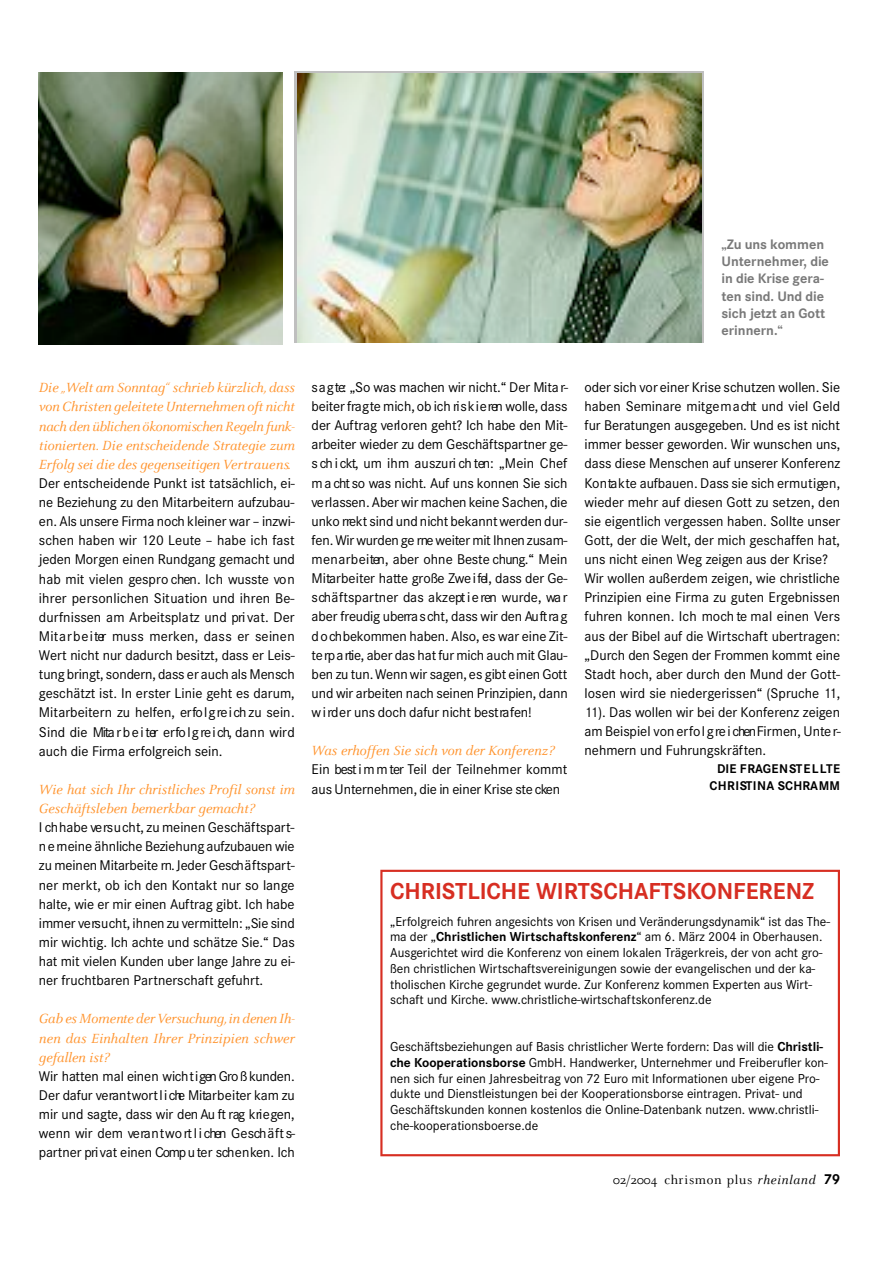
<style>
.page{position:relative;width:893px;height:1263px;background:#fff}
.page>*{position:absolute;margin:0;border:0;box-sizing:border-box;transform-origin:0 0}
.t1{font:700 24px "Corporate S";color:#d72e22}
.t2{font:14.55px/19px "Corporate S";color:#000;text-align:justify}
.t3{font:italic 14.55px/19.2px "Celeste";color:#ff932c;text-align:justify}
.t4{font:700 14.25px/17.2px "Corporate S";letter-spacing:-.01em;color:#797979}
.t5{font:13.5px/15.8px "Corporate S";letter-spacing:-.005em;color:#000}
.t6{font:13.5px "Celeste";letter-spacing:.04em;color:#000}
.t7{font:700 13.05px/17.2px "Corporate S";letter-spacing:.01em;color:#000;text-align:center}
.s1{font-weight:700}
.s2{font-style:italic}
.s3{font-family:"Corporate S";font-weight:700;font-size:15px}
</style>
<div class="page">
<svg style="left:380px;top:870px;width:460px;height:286px"></svg>
<img style="left:297px;top:73px;width:404px;height:269px">
<img style="left:39px;top:73px;width:243px;height:271px">
<p class="t4" style="left:721px;top:237px;width:109px">„Zu uns kommen<br>Unternehmer, die in die Krise gera&shy;ten sind. Und die sich jetzt an Gott erinnern.“</p>
<p class="t3" style="left:39px;top:380px;width:257px">Die „Welt am Sonntag“ schrieb kürzlich , d a s s von Christen geleitete Unternehmen oft nich t n a ch den üblichen ökonomischen Regeln funk&shy;tionierten. Die entscheidende Strategie zum Erfolg sei die des gegenseitigen Ve r tr a u e n s.</p>
<p class="t2" style="left:39px;top:475px;width:257px">Der entscheidende Punkt ist tatsächlich, ei&shy;ne Beziehung zu den Mitarbeitern aufzubau&shy;en. Als unsere Firma noch kleiner war – inzwi&shy;schen haben wir 120 Leute – habe ich fast jeden Morgen einen Rundgang gemacht und hab mit vielen ge s p ro chen. Ich wusste vo n ih rer pers o n lichen Situation und ihren Be&shy;d u rfnissen am Arbeitsplatz und pri vat. Der M ita r b e i ter muss merken, dass er seinen Wert nicht nur dadurch besitzt, dass er Leis&shy;tung bringt, sondern, dass er auch alsMensch geschätzt ist. In erster Linie geht es darum, M ita rb e ite rn zu helfen, erfo l g re i ch zu sein.<br>Sind die Mita r b e i ter erfo l g re i ch, dann wird auch die Firma erfolgreich sein.</p>
<p class="t3" style="left:39px;top:781px;width:257px">Wie hat sich Ihr christliches Profil sonst im<br>Geschäftsleben bemerkbar gemacht?</p>
<p class="t2" style="left:39px;top:819px;width:257px">I ch habe ve rs u cht, zu meinen Gesch ä fts p a rt&shy;n e rn eine ähnliche Beziehung aufzubauen wie zu meinen Mita rb e ite rn. Jeder Gesch ä fts p a rt&shy;ner merkt, ob ich den Kontakt nur so lange halte, wie er mir einen Auftrag gibt. Ich habe immer ve rs u cht, ihnen zu ve rm itteln: „Sie sind mir wichtig. Ich achte und schätze Sie.“ Das hat mit vielen Kunden uber lange Jahre zu ei&shy;ner fruchtbaren Partnerschaft gefuhrt.</p>
<p class="t3" style="left:39px;top:1011px;width:257px">Gab es Momente derVe rs u ch u n g ,in denen Ih&shy;nen das Einhalten Ihrer Prinzipien sch w e r gefallen ist?</p>
<p class="t2" style="left:39px;top:1068px;width:257px">Wir hatten mal einen wich t i gen Gro ß ku n d e n .<br>Der dafur ve ra n two rt l i che Mita rb e iter kam zu mir und sagte, dass wir den Au ft rag krie ge n , wenn wir dem ve ra n t wo rt l i chen Gesch ä ft s&shy;p a rtner pri vat einen Comp u ter sch e n ken. Ich</p>
<p class="t2" style="left:311px;top:379px;width:258px">s a g te: „So was machen wir nicht.“ Der Mita r&shy;b e iterfra g te mich,ob ich ris k ie ren wolle, dass der Au ftrag ve rlo ren geht? Ich habe den Mit&shy;a rb e iter wieder zu dem Gesch ä fts p a rtner ge&shy;s ch i ckt, um ihm auszuri ch ten: „Mein Chef m a cht so was nicht. Auf uns konnen Sie sich ve rlassen.Aber wirmachen keine Sachen, die u n ko rrekt sind und nicht bekanntwe rden dur&shy;fen.Wir wurden ge rnewe iter mit Ihnen zusam&shy;m e n a r b e iten, aber ohne Beste chung.“ Mein M ita rb e iter hatte große Zwe i fel, dass der Ge&shy;s ch ä fts p a rtner das akzept i e ren wurde, wa r aber freudig uberra s cht, dass wir den Au ft ra g d o ch bekommen haben. Also, es war eine Zit&shy;te rp a rtie, aber das hatfurmich auch mit Glau&shy;ben zu tun.Wenn wir sagen, es gibt einen Gott und wir arbeiten nach seinen Prinzipien, dann w i rd er uns doch dafur nicht best ra fe n !</p>
<p class="t3" style="left:311px;top:742px;width:244px">Was erhoffen Sie sich von der Konferenz?</p>
<p class="t2" style="left:311px;top:761px;width:257px;line-height:19.5px">Ein best i m m ter Teil der Teilnehmer ko m m t aus Unte rnehmen, die in einer Krise ste cke n</p>
<p class="t2" style="left:584px;top:379px;width:257px;text-align:left">oder sich vor einer Krise schutzen wollen. Sie haben Seminare mitge m a cht und viel Geld fur Beratungen ausgegeben. Und es ist nicht immer besser geworden. Wir wunschen uns, dass diese Menschen auf unserer Konferenz Ko n ta k te aufbauen. Dass sie sich erm u tige n , wieder mehr auf diesen Gott zu setzen, den sie eigentlich vergessen haben. Sollte unser Gott, der die Welt, der mich geschaffen hat, uns nicht einen Weg zeigen aus der Krise?<br>Wir wollen außerdem zeigen, wie christliche Prinzipien eine Firma zu guten Ergebnissen fu h ren konnen. Ich moch te mal einen Ve rs aus der Bibel auf die Wirtschaft ubertragen: „Durch den Segen der Frommen kommt eine Stadt hoch, aber durch den Mund der Gott&shy;losen wird sie niedergerissen“ (Spruche 11, 11). Das wollen wir bei der Konferenz zeigen am Beispiel von erfo l g re i chen Firmen, Unte r&shy;nehmern und Fuhrungskräften.</p>
<p class="t7" style="left:709px;top:761px;width:132px">DIE FRAGEN ST E L LTE<br>C H R IST INA SCHRAMM</p>
<h1 class="t1" style="left:390px;top:883px;width:425px">CHRISTLICHE WIRTSCHAFTSKONFERENZ</h1>
<p class="t5" style="left:390px;top:915px;width:441px">„Erfolgreich fuhren angesichts von Krisen und Veränderungsdynamik“ ist das The&shy;ma der „<span class="s1">Christlichen Wirtschaftskonferenz</span>“ am 6. März 2004 in Oberhausen.<br>Ausgerichtet wird die Konferenz von einem lokalen Trägerkreis, der von acht gro&shy;ßen christlichen Wirtschaftsvereinigungen sowie der evangelischen und der ka&shy;tholischen Kirche gegrundet wurde. Zur Konferenz kommen Experten aus Wirt&shy;schaft und Kirche. www.christliche-wirtschaftskonferenz.de</p>
<p class="t5" style="left:390px;top:1040px;width:439px">Geschäftsbeziehungen auf Basis christlicher Werte fordern: Das will die <span class="s1">Christli&shy;che Kooperationsborse</span> GmbH. Handwerker, Unternehmer und Freiberufler kon&shy;nen sich fur einen Jahresbeitrag von 72 Euro mit Informationen uber eigene Pro&shy;dukte und Dienstleistungen bei der Kooperationsborse eintragen. Privat- und Geschäftskunden konnen kostenlos die Online-Datenbank nutzen. www.christli&shy;che-kooperationsboerse.de</p>
<p class="t6" style="left:613px;top:1175px;width:229px">02/2004 chrismon plus <span class="s2">r h e in la n d</span> <span class="s3">79</span></p>
</div>
